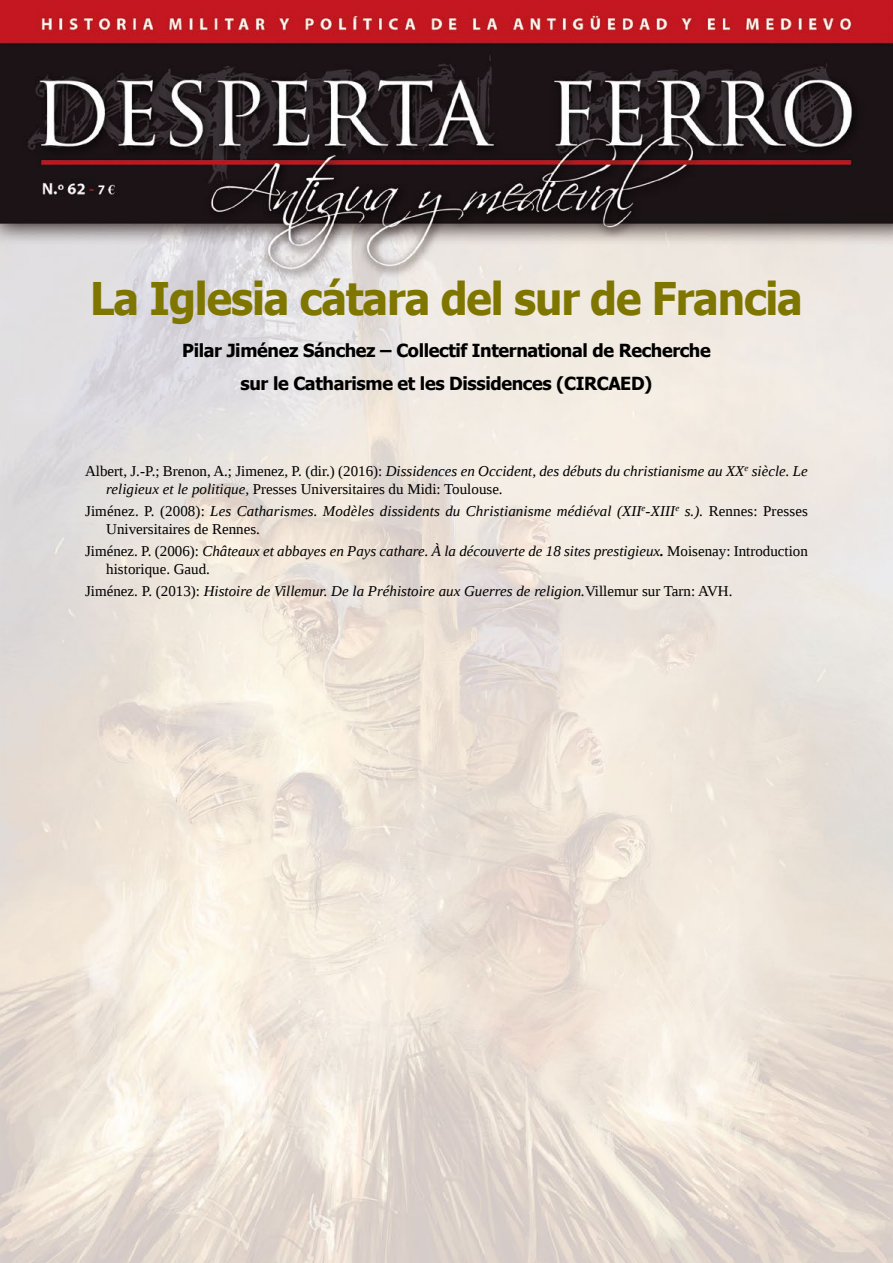
<style>
.page{position:relative;width:893px;height:1263px;background:#fff}
.page>*{position:absolute;margin:0;border:0;box-sizing:border-box;transform-origin:0 0}
.t1{font:700 45px "Tahoma";letter-spacing:-.025em;color:#7f7600;scale:.95 1}
.t2{font:700 18px/33px "Tahoma";letter-spacing:-.02em;color:#000;text-align:center}
.t3{font:italic 15px/18px "Liberation Serif";color:#000}
.t4{font:15px/18px "Liberation Serif";color:#000}
.s1{font-style:italic}
.s2{font-style:normal}
.s3{font-weight:700}
</style>
<div class="page">
<img style="left:0;top:0;width:893px;height:1263px">
<h1 class="t1" style="left:90px;top:278px;width:752px">La Iglesia cátara del sur de Francia</h1>
<p class="t2" style="left:182px;top:335px;width:530px">Pilar Jiménez Sánchez – Collectif International de Recherche sur le Catharisme et les Dissidences (CIRCAED)</p>
<p class="t4" style="left:106px;top:461px;width:703px;text-indent:-21px">Albert, J.-P.; Brenon, A.; Jimenez, P. (dir.) (2016): <span class="s1">Dissidences en Occident, des débuts du christianisme au XX</span><sup>e</sup> <span class="s1">siècle. Le religieux et le politique,</span> Presses Universitaires du Midi: Toulouse.</p>
<p class="t3" style="left:106px;top:503px;width:703px;text-indent:-21px"><span class="s2">Jiménez. P. (2008):</span> Les Catharismes. Modèles dissidents du Christianisme médiéval (XII<sup>e</sup>-XIII<sup>e</sup> s.). <span class="s2">Rennes: Presses<br>Universitaires de Rennes.</span></p>
<p class="t3" style="left:106px;top:543px;width:703px;text-indent:-21px"><span class="s2">Jiménez. P. (2006):</span> Châteaux et abbayes en Pays cathare. À la découverte de 18 sites prestigieux<span class="s3">.</span> <span class="s2">Moisenay: Introduction historique. Gaud.</span></p>
<p class="t3" style="left:85px;top:584px;width:649px"><span class="s2">Jiménez. P. (2013):</span> Histoire de Villemur. De la Préhistoire aux Guerres de religion.<span class="s2">Villemur sur Tarn: AVH.</span></p>
</div>
